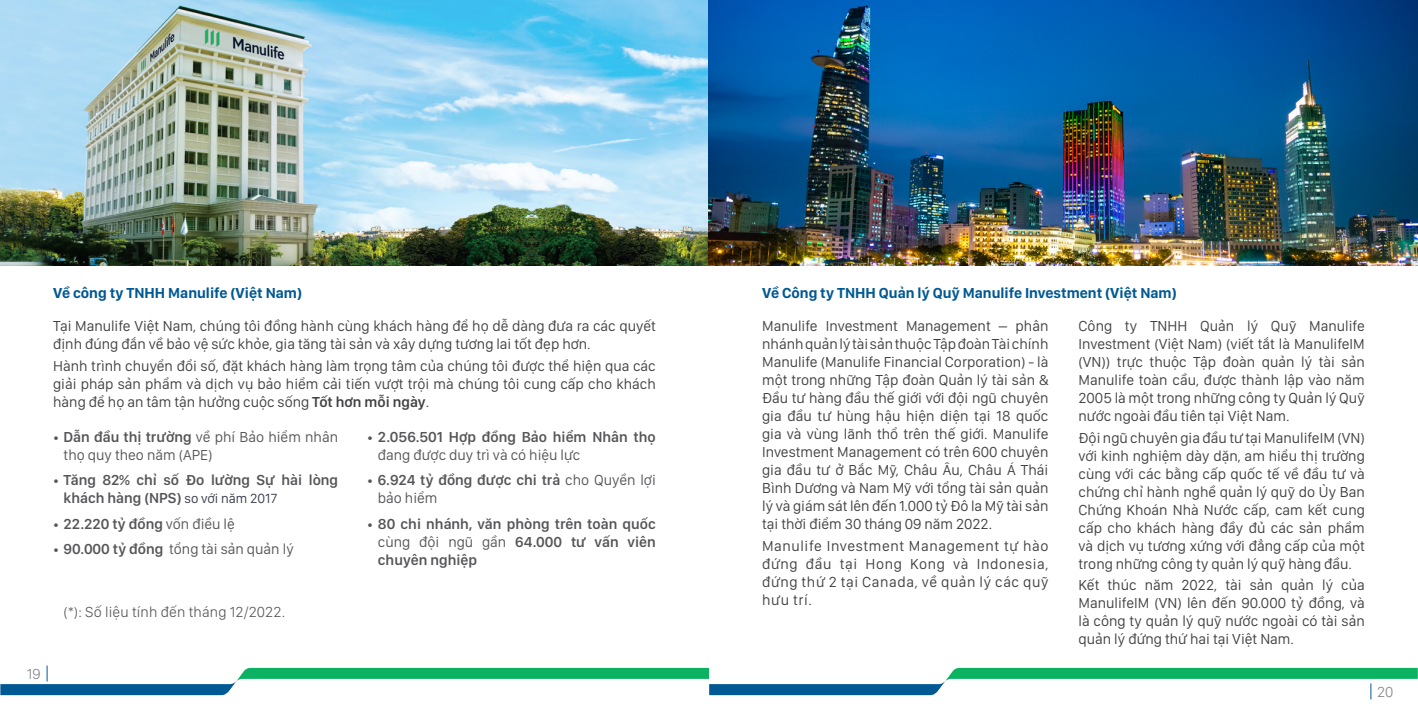
<style>
.page{position:relative;width:1418px;height:709px;background:#fff}
.page>*{position:absolute;margin:0;border:0;box-sizing:border-box;transform-origin:0 0}
.t1{font:15px/18px "San Francisco Display";color:#414042;text-align:justify}
.t2{font:600 15px/18px "San Francisco Display";color:#565659}
.t3{font:15px/18px "San Francisco Display";color:#565659}
.t4{font:700 15px "San Francisco Display";color:#005993}
.t5{font:300 15px "San Francisco Display";letter-spacing:.01em;color:#565659}
.t6{font:300 15px "San Francisco Display";color:#808285}
.s1{font-weight:600}
.s2{font-size:13.12px}
.s3{font-weight:400;font-size:13.12px}
.s4{font-weight:400;font-size:13.75px;color:#37384a}
.s5{font-weight:400}
.s6{font-weight:400;font-size:13.12px;color:#fff}
</style>
<div class="page">
<img style="left:0;top:0;width:1417px;height:700px">
<p class="t4" style="left:53px;top:283px;width:250px">Về công ty TNHH Manulife (Việt Nam)</p>
<p class="t1" style="left:53px;top:316px;width:604px">Tại Manulife Việt Nam, chúng tôi đồng hành cùng khách hàng để họ dễ dàng đưa ra các quyết định đúng đắn về bảo vệ sức khỏe, gia tăng tài sản và xây dựng tương lai tốt đẹp hơn.</p>
<p class="t1" style="left:53px;top:356px;width:604px">Hành trình chuyển đổi số, đặt khách hàng làm trọng tâm của chúng tôi được thể hiện qua các giải pháp sản phẩm và dịch vụ bảo hiểm cải tiến vượt trội mà chúng tôi cung cấp cho khách hàng để họ an tâm tận hưởng cuộc sống <span class="s1">Tốt hơn mỗi ngày</span>.</p>
<p class="t3" style="left:64px;top:428px;width:276px;text-indent:-11px"><span class="s2">•</span> <span class="s1">Dẫn đầu thị trường</span> về phí Bảo hiểm nhân thọ quy theo năm (APE)</p>
<p class="t2" style="left:64px;top:471px;width:276px;text-indent:-11px"><span class="s3">•</span> Tăng 82% chỉ số Đo lường Sự hài lòng khách hàng (NPS) <span class="s4">so với năm 2017</span></p>
<p class="t2" style="left:53px;top:514px;width:183px"><span class="s3">•</span> 22.220 tỷ đồng <span class="s5">vốn điều lệ</span></p>
<p class="t3" style="left:53px;top:539px;width:242px"><span class="s2">•</span> <span class="s1">90.000 tỷ đồng</span> tổng tài sản quản lý</p>
<p class="t2" style="left:378px;top:428px;width:279px;text-indent:-11px"><span class="s3">•</span> 2.056.501 Hợp đồng Bảo hiểm Nhân thọ <span class="s5">đang được duy trì và có hiệu lực</span></p>
<p class="t2" style="left:378px;top:471px;width:279px;text-indent:-11px"><span class="s3">•</span> 6.924 tỷ đồng được chi trả <span class="s5">cho Quyền lợi bảo hiểm</span></p>
<p class="t2" style="left:378px;top:514px;width:279px;text-align:justify;text-indent:-11px"><span class="s3">•</span> 80 chi nhánh, văn phòng trên toàn quốc <span class="s5">cùng đội ngũ gần</span> 64.000 tư vấn viên chuyên nghiệp</p>
<p class="t5" style="left:53px;top:602px;width:234px"><span class="s6">•</span> (*): Số liệu tính đến tháng 12/2022.</p>
<p class="t6" style="left:27px;top:664px;width:15px">19</p>
<p class="t4" style="left:762px;top:283px;width:416px">Về Công ty TNHH Quản lý Quỹ Manulife Investment (Việt Nam)</p>
<p class="t1" style="left:762px;top:316px;width:288px">Manulife Investment Management – phân nhánh quản lý tài sản thuộc Tập đoàn Tài chính Manulife (Manulife Financial Corporation) - là một trong những Tập đoàn Quản lý tài sản &amp; Đầu tư hàng đầu thế giới với đội ngũ chuyên gia đầu tư hùng hậu hiện diện tại 18 quốc gia và vùng lãnh thổ trên thế giới. Manulife Investment Management có trên 600 chuyên gia đầu tư ở Bắc Mỹ, Châu Âu, Châu Á Thái Bình Dương và Nam Mỹ với tổng tài sản quản lý và giám sát lên đến 1.000 tỷ Đô la Mỹ tài sản tại thời điểm 30 tháng 09 năm 2022.</p>
<p class="t1" style="left:762px;top:536px;width:288px">Manulife Investment Management tự hào đứng đầu tại Hong Kong và Indonesia, đứng thứ 2 tại Canada, về quản lý các quỹ hưu trí.</p>
<p class="t1" style="left:1078px;top:316px;width:288px">Công ty TNHH Quản lý Quỹ Manulife Investment (Việt Nam) (viết tắt là ManulifeIM (VN)) trực thuộc Tập đoàn quản lý tài sản Manulife toàn cầu, được thành lập vào năm 2005 là một trong những công ty Quản lý Quỹ nước ngoài đầu tiên tại Việt Nam.</p>
<p class="t1" style="left:1078px;top:428px;width:288px">Đội ngũ chuyên gia đầu tư tại ManulifeIM (VN) với kinh nghiệm dày dặn, am hiểu thị trường cùng với các bằng cấp quốc tế về đầu tư và chứng chỉ hành nghề quản lý quỹ do Ủy Ban Chứng Khoán Nhà Nước cấp, cam kết cung cấp cho khách hàng đầy đủ các sản phẩm và dịch vụ tương xứng với đẳng cấp của một trong những công ty quản lý quỹ hàng đầu.</p>
<p class="t1" style="left:1078px;top:575px;width:288px">Kết thúc năm 2022, tài sản quản lý của ManulifeIM (VN) lên đến 90.000 tỷ đồng, và là công ty quản lý quỹ nước ngoài có tài sản quản lý đứng thứ hai tại Việt Nam.</p>
<p class="t6" style="left:1377px;top:682px;width:18px">20</p>
</div>
